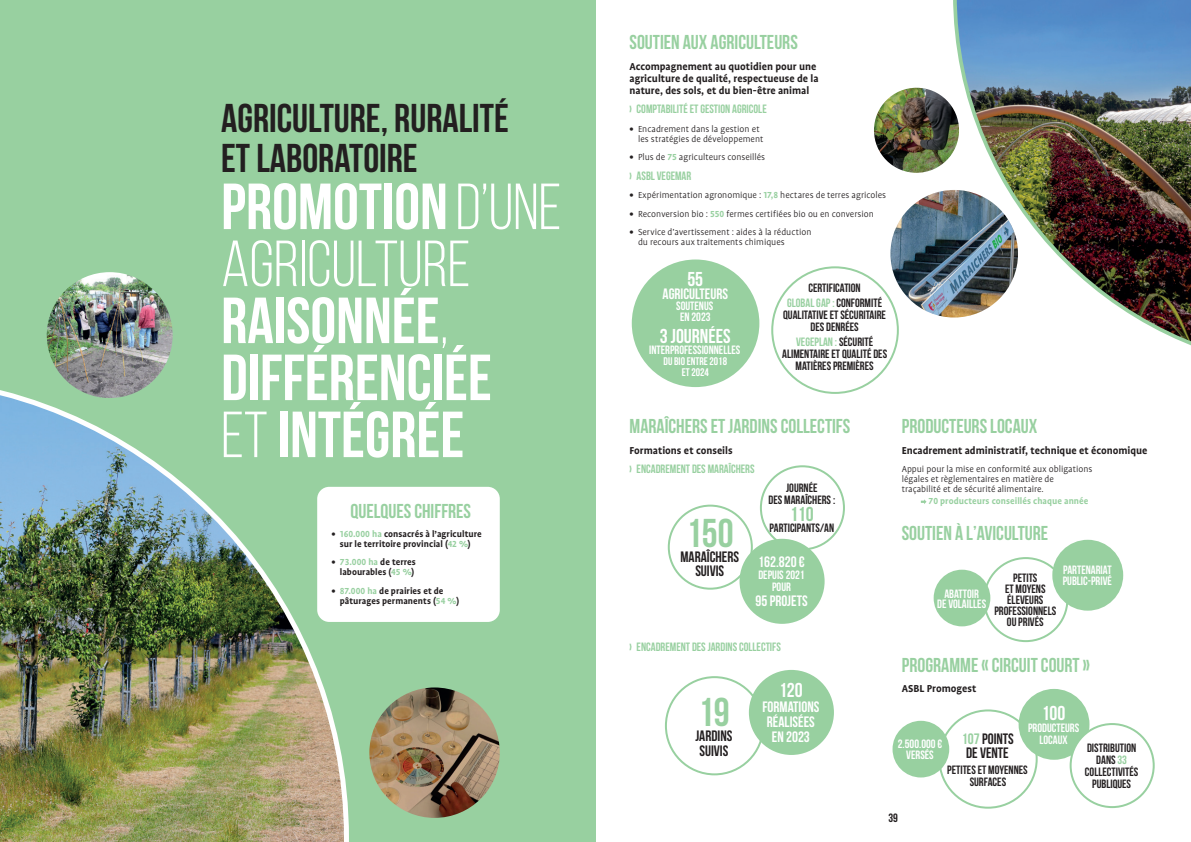
<style>
.page{position:relative;width:1191px;height:842px;background:#fff}
.page>*{position:absolute;margin:0;border:0;box-sizing:border-box;transform-origin:0 0}
.t1{font:700 65px/57px "Bebas Neue";color:#fff}
.t2{font:700 40px/40px "Bebas Neue";color:#231f20}
.t3{font:700 40px "Bebas Neue";color:#98d0a0}
.t4{font:700 20px "Bebas Neue";color:#98d0a0}
.t5{font:700 20px "Bebas Neue";color:#fff}
.t6{font:700 15px/15px "Bebas Neue";color:#fff;text-align:center}
.t7{font:700 15px/14px "Bebas Neue";color:#231f20}
.t8{font:700 12px/12px "Bebas Neue";color:#231f20;text-align:center}
.t9{font:700 12px/11px "Bebas Neue";color:#fff;text-align:center}
.t10{font:700 12px "Bebas Neue";color:#98d0a0}
.t11{font:700 11.5px/12px "Profile OT";color:#231f20}
.t12{font:700 11px/11px "Bebas Neue";color:#fff;text-align:center}
.t13{font:300 10px/10px "Profile OT";color:#231f20}
.t14{font:700 10px/10px "Profile OT";letter-spacing:.005em;color:#231f20;text-align:center}
.t15{font:700 10px "Profile OT";letter-spacing:.005em;color:#98d0a0}
.s1{font-weight:400}
.s2{color:#98d0a0}
.s3{font-weight:700}
.s4{font-weight:700;color:#98d0a0}
</style>
<div class="page">
<div style="left:0;top:0;width:595px;height:842px;background:#98d0a0"></div>
<img style="left:0;top:376px;width:349px;height:466px">
<img style="left:953px;top:0;width:238px;height:346px">
<img style="left:369px;top:687px;width:131px;height:131px;border-radius:65px">
<img style="left:47px;top:272px;width:126px;height:126px;border-radius:63px">
<div style="left:317px;top:487px;width:183px;height:135px;background:#fff;border-radius:12px"></div>
<div style="left:983px;top:557px;width:85px;height:85px;border:2px solid #98d0a0;border-radius:50%"></div>
<img style="left:890px;top:190px;width:128px;height:127px;border-radius:64px">
<img style="left:874px;top:88px;width:85px;height:85px;border-radius:43px">
<svg style="left:921px;top:499px;width:5px;height:5px"></svg>
<div style="left:668px;top:505px;width:85px;height:85px;border:2px solid #98d0a0;border-radius:50%"></div>
<div style="left:665px;top:676px;width:99px;height:99px;border:2px solid #98d0a0;border-radius:50%"></div>
<div style="left:632px;top:259px;width:127px;height:128px;background:#98d0a0;border-radius:50%"></div>
<div style="left:760px;top:465px;width:85px;height:85px;border:2px solid #98d0a0;border-radius:50%"></div>
<div style="left:739px;top:539px;width:85px;height:85px;background:#98d0a0;border-radius:50%"></div>
<div style="left:749px;top:670px;width:85px;height:85px;background:#98d0a0;border-radius:50%"></div>
<div style="left:1018px;top:689px;width:71px;height:71px;background:#98d0a0;border-radius:50%"></div>
<div style="left:1052px;top:540px;width:71px;height:71px;background:#98d0a0;border-radius:50%"></div>
<div style="left:892px;top:721px;width:57px;height:56px;background:#98d0a0;border-radius:50%"></div>
<div style="left:933px;top:570px;width:57px;height:56px;background:#98d0a0;border-radius:50%"></div>
<div style="left:1070px;top:724px;width:83px;height:83px;background:#fff;border-radius:50%"></div>
<div style="left:1069px;top:723px;width:85px;height:85px;border:2px solid #98d0a0;border-radius:50%"></div>
<h2 class="t2" style="left:221px;top:98px;width:289px">AGRICULTURE, RURALITÉ<br>ET LABORATOIRE</h2>
<h1 class="t1" style="left:221px;top:177px;width:342px">PROMOTION <span class="s1">D’UNE<br>AGRICULTURE<br></span>RAISONNÉE<span class="s1">,<br></span>DIFFÉRENCIÉE<br><span class="s1">ET</span> INTÉGRÉE</h1>
<h3 class="t4" style="left:350px;top:500px;width:122px">QUELQUES CHIFFRES</h3>
<p class="t14" style="left:331px;top:529px;width:152px">• <span class="s2">160.000 ha</span> consacrés à l’agriculture sur le territoire provincial (<span class="s2">42 %</span>)</p>
<p class="t14" style="left:331px;top:557px;width:86px;text-align:right">• <span class="s2">73.000 ha</span> de terres labourables (<span class="s2">45 %</span>)</p>
<p class="t14" style="left:340px;top:586px;width:121px;text-align:left;text-indent:-8px">• <span class="s2">87.000 ha</span> de prairies et de pâturages permanents (<span class="s2">54 %</span>)</p>
<h3 class="t4" style="left:629px;top:31px;width:170px">SOUTIEN AUX AGRICULTEURS</h3>
<p class="t11" style="left:629px;top:60px;width:191px">Accompagnement au quotidien pour une agriculture de qualité, respectueuse de la nature, des sols, et du bien-être animal</p>
<p class="t10" style="left:629px;top:102px;width:139px">› COMPTABILITÉ ET GESTION AGRICOLE</p>
<p class="t13" style="left:638px;top:124px;width:127px;text-indent:-8px"><span class="s3">•</span> Encadrement dans la gestion et les stratégies de développement</p>
<p class="t13" style="left:629px;top:152px;width:137px"><span class="s3">•</span> Plus de <span class="s4">75</span> agriculteurs conseillés</p>
<p class="t10" style="left:629px;top:169px;width:63px">› ASBL VEGEMAR</p>
<p class="t13" style="left:629px;top:190px;width:258px"><span class="s3">•</span> Expérimentation agronomique : <span class="s4">17,8</span> hectares de terres agricoles</p>
<p class="t13" style="left:629px;top:209px;width:246px"><span class="s3">•</span> Reconversion bio : <span class="s4">550</span> fermes certifiées bio ou en conversion</p>
<p class="t13" style="left:638px;top:227px;width:175px;text-indent:-8px"><span class="s3">•</span> Service d’avertissement : aides à la réduction du recours aux traitements chimiques</p>
<h3 class="t5" style="left:687px;top:268px;width:17px">55</h3>
<h3 class="t6" style="left:662px;top:286px;width:67px">AGRICULTEURS</h3>
<p class="t9" style="left:676px;top:300px;width:39px">SOUTENUS<br>EN 2023</p>
<h3 class="t5" style="left:660px;top:325px;width:72px">3 JOURNÉES</h3>
<p class="t9" style="left:649px;top:344px;width:93px">INTERPROFESSIONNELLES</p>
<p class="t12" style="left:663px;top:355px;width:65px">DU BIO ENTRE 2018<br>ET 2024</p>
<p class="t8" style="left:787px;top:280px;width:96px;line-height:14.8px">CERTIFICATION<br><span class="s2">GLOBAL GAP :</span> CONFORMITÉ</p>
<p class="t8" style="left:783px;top:308px;width:104px">QUALITATIVE ET SÉCURITAIRE<br>DES DENRÉES</p>
<p class="t8" style="left:782px;top:335px;width:106px"><span class="s2">VEGEPLAN :</span> SÉCURITÉ<br>ALIMENTAIRE ET QUALITÉ DES<br>MATIÈRES PREMIÈRES</p>
<h3 class="t4" style="left:629px;top:415px;width:222px">MARAÎCHERS ET JARDINS COLLECTIFS</h3>
<p class="t11" style="left:629px;top:444px;width:105px">Formations et conseils</p>
<p class="t10" style="left:629px;top:462px;width:126px">› ENCADREMENT DES MARAÎCHERS</p>
<h2 class="t3" style="left:686px;top:512px;width:49px">150</h2>
<h3 class="t7" style="left:680px;top:550px;width:60px;text-align:center">MARAÎCHERS<br>SUIVIS</h3>
<p class="t8" style="left:768px;top:481px;width:68px">JOURNÉE<br>DES MARAÎCHERS:</p>
<h3 class="t4" style="left:790px;top:503px;width:25px">110</h3>
<p class="t8" style="left:769px;top:521px;width:66px">PARTICIPANTS/AN</p>
<h3 class="t6" style="left:758px;top:555px;width:48px">162.820 €</h3>
<p class="t9" style="left:758px;top:569px;width:48px;line-height:12px">DEPUIS 2021<br>POUR</p>
<h3 class="t6" style="left:755px;top:594px;width:54px">95 PROJETS</h3>
<p class="t10" style="left:629px;top:640px;width:153px">› ENCADREMENT DES JARDINS COLLECTIFS</p>
<h3 class="t4" style="left:901px;top:415px;width:137px">PRODUCTEURS LOCAUX</h3>
<p class="t11" style="left:901px;top:444px;width:247px">Encadrement administratif, technique et économique</p>
<p class="t13" style="left:901px;top:464px;width:192px">Appui pour la mise en conformité aux obligations légales et règlementaires en matière de traçabilité et de sécurité alimentaire.</p>
<p class="t15" style="left:928px;top:495px;width:161px">70 producteurs conseillés chaque année</p>
<h3 class="t4" style="left:901px;top:522px;width:148px">SOUTIEN À L’AVICULTURE</h3>
<p class="t9" style="left:937px;top:588px;width:51px;line-height:10px">ABATTOIR<br>DE VOLAILLES</p>
<p class="t9" style="left:1062px;top:564px;width:51px;text-align:left">PARTENARIAT<br>PUBLIC-PRIVÉ</p>
<p class="t8" style="left:994px;top:572px;width:63px;line-height:11px">PETITS<br>ET MOYENS<br>ÉLEVEURS<br>PROFESSIONNELS<br>OU PRIVÉS</p>
<h3 class="t4" style="left:901px;top:654px;width:190px">PROGRAMME «CIRCUIT COURT»</h3>
<p class="t11" style="left:901px;top:683px;width:76px">ASBL Promogest</p>
<h3 class="t5" style="left:779px;top:679px;width:25px">120</h3>
<h3 class="t6" style="left:762px;top:699px;width:58px">FORMATIONS<br>RÉALISÉES<br>EN 2023</h3>
<h3 class="t5" style="left:1041px;top:702px;width:25px">100</h3>
<h2 class="t3" style="left:698px;top:690px;width:33px">19</h2>
<h3 class="t7" style="left:695px;top:728px;width:38px;line-height:15px">JARDINS<br>SUIVIS</h3>
<h3 class="t7" style="left:962px;top:731px;width:53px"><span class="s2">107</span> POINTS<br>DE VENTE</h3>
<p class="t8" style="left:947px;top:763px;width:82px">PETITES ET MOYENNES<br>SURFACES</p>
<p class="t9" style="left:1028px;top:721px;width:53px;line-height:12px">PRODUCTEURS<br>LOCAUX</p>
<p class="t9" style="left:898px;top:738px;width:46px">2.500.000 €<br>VERSÉS</p>
<p class="t8" style="left:1085px;top:742px;width:55px">DISTRIBUTION<br>DANS <span class="s2">33<br></span>COLLECTIVITÉS<br>PUBLIQUES</p>
<p class="t8" style="left:888px;top:812px;width:11px">39</p>
</div>
